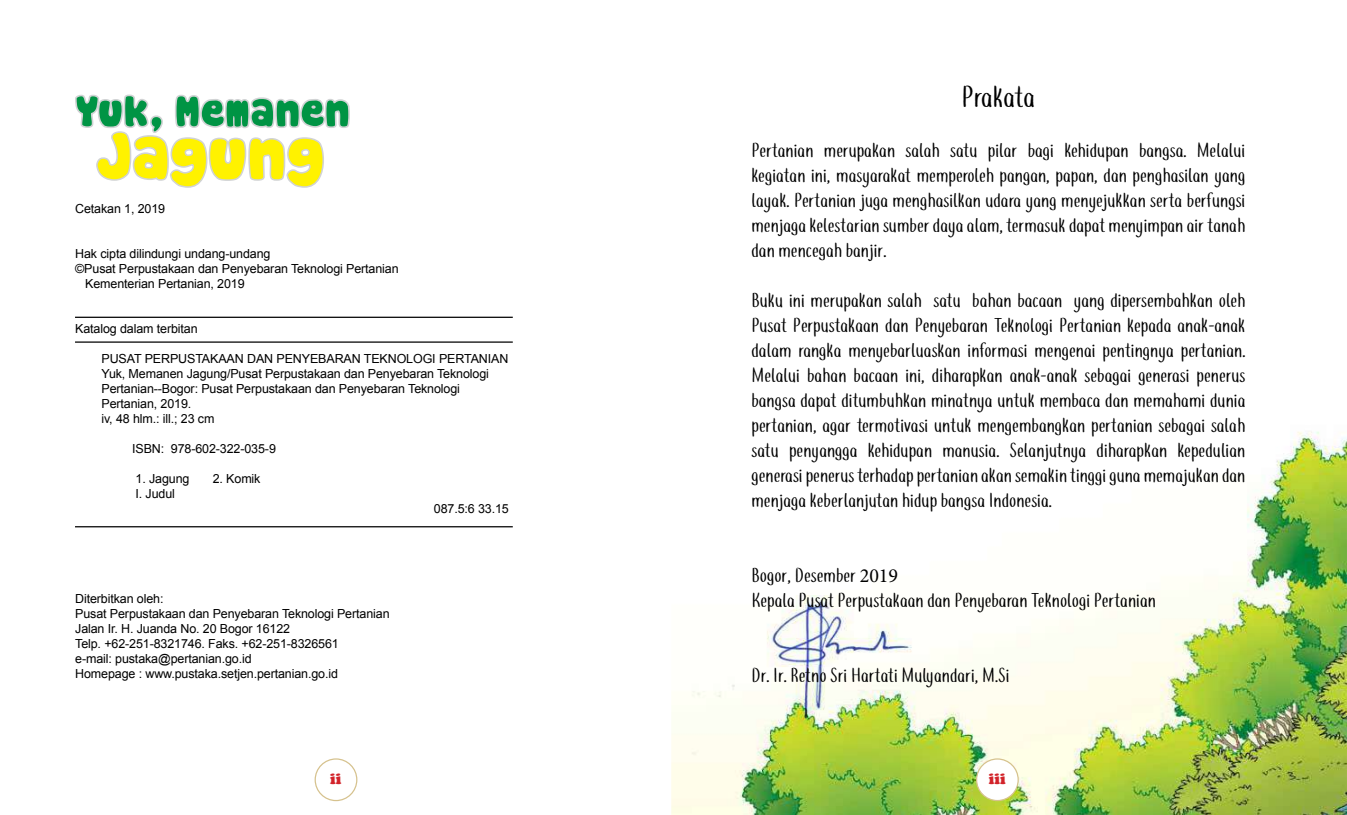
<style>
.page{position:relative;width:1347px;height:815px;background:#fff}
.page>*{position:absolute;margin:0;border:0;box-sizing:border-box;transform-origin:0 0}
.t1{font:30px "teademo";color:#000}
.t2{font:20px/25px "teademo";color:#000;text-align:justify}
.t3{font:15px "Cooper Black Std";color:#d2232a}
.t4{font:12.5px/15px "Arial";letter-spacing:-.01em;color:#000}
.s1{font-family:"Minion Pro"}
</style>
<div class="page">
<hr style="left:75px;top:317px;width:438px;height:1px;background:#000">
<hr style="left:75px;top:341px;width:438px;height:2px;background:#000">
<hr style="left:75px;top:526px;width:438px;height:1px;background:#000">
<img style="left:671px;top:431px;width:675px;height:384px">
<svg style="left:75px;top:94px;width:275px;height:94px"></svg>
<img style="left:738px;top:595px;width:180px;height:132px">
<div style="left:314px;top:758px;width:43px;height:43px;border:1px solid #d6c28e;border-radius:50%"></div>
<div style="left:976px;top:759px;width:42px;height:42px;background:#fff;border-radius:50%"></div>
<div style="left:976px;top:758px;width:42px;height:43px;border:1px solid #d6c28e;border-radius:50%"></div>
<p class="t4" style="left:75px;top:201px;width:91px">Cetakan 1, 2019</p>
<p class="t4" style="left:75px;top:246px;width:197px">Hak cipta dilindungi undang-undang</p>
<p class="t4" style="left:75px;top:261px;width:325px">©Pusat Perpustakaan dan Penyebaran Teknologi Pertanian</p>
<p class="t4" style="left:85px;top:276px;width:161px">Kementerian Pertanian, 2019</p>
<p class="t4" style="left:75px;top:321px;width:124px">Katalog dalam terbitan</p>
<p class="t4" style="left:101px;top:351px;width:408px">Pusat Perpustakaan dan Penyebaran Teknologi Pertanian Yuk, Memanen Jagung/Pusat Perpustakaan dan Penyebaran Teknologi Pertanian--Bogor: Pusat Perpustakaan dan Penyebaran Teknologi Pertanian, 2019.<br>iv, 48 hlm.: ill.; 23 cm</p>
<p class="t4" style="left:132px;top:441px;width:8px">ISBN</p>
<p class="t4" style="left:161px;top:441px;width:117px">: 978-602-322-035-9</p>
<p class="t4" style="left:135px;top:471px;width:55px">1. Jagung</p>
<p class="t4" style="left:213px;top:471px;width:49px">2. Komik</p>
<p class="t4" style="left:135px;top:486px;width:41px">I . Judul</p>
<p class="t4" style="left:434px;top:501px;width:76px">087.5:6 33.15</p>
<p class="t4" style="left:75px;top:591px;width:316px">Diterbitkan oleh:<br>Pusat Perpustakaan dan Penyebaran Teknologi Pertanian Jalan I r. H. Juanda No. 20 Bogor 16122<br>Telp. +62-251-8321746. Faks. +62-251-8326561<br>e-mail: pustaka@pertanian.go.id<br>Homepage : www.pustaka.setjen.pertanian.go.id</p>
<h1 class="t1" style="left:961px;top:82px;width:75px">Prakata</h1>
<p class="t2" style="left:751px;top:139px;width:495px">Pertanian merupakan salah satu pilar bagi kehidupan bangsa. Melalui kegiatan ini, masyarakat memperoleh pangan, papan, dan penghasilan yang layak. Pertanian juga menghasilkan udara yang menyejukkan serta berfungsi menjaga kelestarian sumber daya alam, termasuk dapat menyimpan air tanah dan mencegah banjir.</p>
<p class="t2" style="left:751px;top:289px;width:495px">Buku ini merupakan salah satu bahan bacaan yang dipersembahkan oleh Pusat Perpustakaan dan Penyebaran Teknologi Pertanian kepada anak-anak dalam rangka menyebarluaskan informasi mengenai pentingnya pertanian.<br>Melalui bahan bacaan ini, diharapkan anak-anak sebagai generasi penerus bangsa dapat ditumbuhkan minatnya untuk membaca dan memahami dunia pertanian, agar termotivasi untuk mengembangkan pertanian sebagai salah satu penyangga kehidupan manusia. Selanjutnya diharapkan kepedulian generasi penerus terhadap pertanian akan semakin tinggi guna memajukan dan menjaga keberlanjutan hidup bangsa Indonesia.</p>
<p class="t2" style="left:751px;top:564px;width:406px">Bogor, Desember <span class="s1">2019<br></span>Kepala Pusat Perpustakaan dan Penyebaran Teknologi Pertanian</p>
<p class="t2" style="left:751px;top:664px;width:259px">Dr. Ir. Retno Sri Hartati Mulyandari, M.Si</p>
<p class="t3" style="left:330px;top:770px;width:13px">ii</p>
<p class="t3" style="left:989px;top:770px;width:18px">iii</p>
</div>
